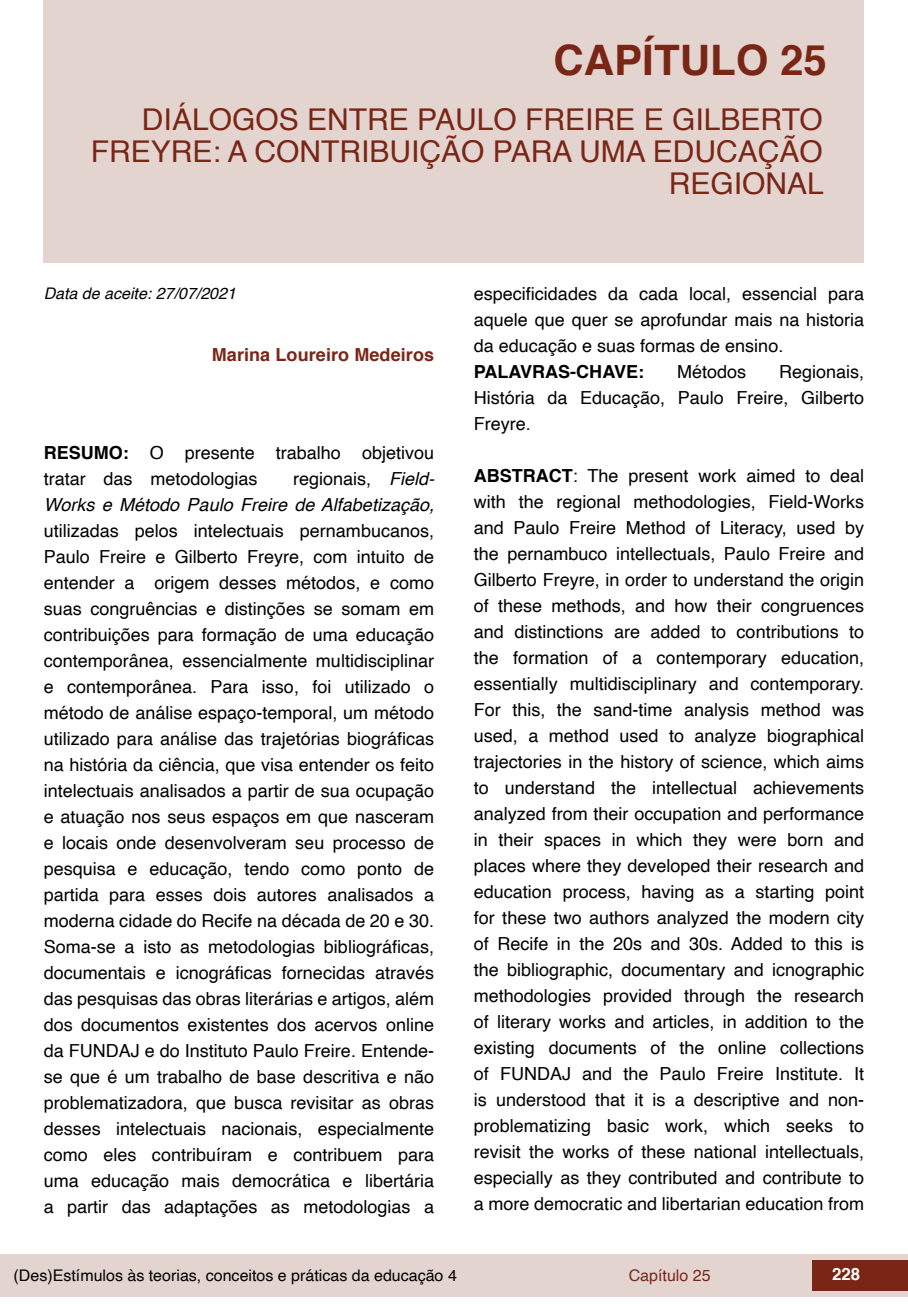
<style>
.page{position:relative;width:908px;height:1304px;background:#fff}
.page>*{position:absolute;margin:0;border:0;box-sizing:border-box;transform-origin:0 0}
.t1{font:700 42px "Helvetica";color:#7a2616}
.t2{font:30px/32px "Helvetica";color:#7a2616;text-align:right}
.t3{font:18px/26px "Helvetica";color:#000;text-align:justify}
.t4{font:italic 18px/26px "Helvetica";color:#000;text-align:right}
.t5{font:700 18px "Helvetica";letter-spacing:.005em;color:#7a2616}
.t6{font:700 18px "Helvetica";color:#000}
.t7{font:700 16.8px "Helvetica";color:#fff}
.t8{font:16px "Helvetica";color:#000}
.t9{font:italic 16px "Helvetica";color:#000}
.t10{font:16px "Helvetica";color:#7a2616}
.s1{font-weight:700}
.s2{font-style:normal}
</style>
<div class="page">
<div style="left:0;top:1254px;width:906px;height:43px;background:#e4d4d0"></div>
<div style="left:812px;top:1261px;width:95px;height:30px;background:#7a2616"></div>
<div style="left:44px;top:0;width:819px;height:263px;background:#e4d4d0"></div>
<h1 class="t1" style="left:553px;top:26px;width:275px">CAPÍTULO 25</h1>
<h2 class="t2" style="left:91px;top:104px;width:734px">DIÁLOGOS ENTRE PAULO FREIRE E GILBERTO<br>FREYRE: A CONTRIBUIÇÃO PARA UMA EDUCAÇÃO<br>REGIONAL</h2>
<p class="t9" style="left:44px;top:280px;width:194px">Data de aceite: 27/07/2021</p>
<p class="t5" style="left:212px;top:341px;width:224px">Marina Loureiro Medeiros</p>
<p class="t3" style="left:44px;top:440px;width:392px"><span class="s1">RESUMO:</span> O presente trabalho objetivou tratar das metodologias</p>
<p class="t4" style="left:44px;top:466px;width:392px"><span class="s2">regionais,</span> Field-<br>Works e Método Paulo Freire de Alfabetização,</p>
<p class="t3" style="left:44px;top:518px;width:392px">utilizadas pelos intelectuais pernambucanos, Paulo Freire e Gilberto Freyre, com intuito de entender a origem desses métodos, e como suas congruências e distinções se somam em contribuições para formação de uma educação contemporânea, essencialmente multidisciplinar e contemporânea. Para isso, foi utilizado o método de análise espaço-temporal, um método utilizado para análise das trajetórias biográficas na história da ciência, que visa entender os feito intelectuais analisados a partir de sua ocupação e atuação nos seus espaços em que nasceram e locais onde desenvolveram seu processo de pesquisa e educação, tendo como ponto de partida para esses dois autores analisados a moderna cidade do Recife na década de 20 e 30.<br>Soma-se a isto as metodologias bibliográficas, documentais e icnográficas fornecidas através das pesquisas das obras literárias e artigos, além dos documentos existentes dos acervos online da FUNDAJ e do Instituto Paulo Freire. Entende&shy;se que é um trabalho de base descritiva e não problematizadora, que busca revisitar as obras desses intelectuais nacionais, especialmente como eles contribuíram e contribuem para uma educação mais democrática e libertária a partir das adaptações as metodologias a</p>
<p class="t3" style="left:473px;top:281px;width:392px">especificidades da cada local, essencial para aquele que quer se aprofundar mais na historia da educação e suas formas de ensino.</p>
<p class="t6" style="left:473px;top:357px;width:172px">PALAVRAS-CHAVE:</p>
<p class="t3" style="left:676px;top:359px;width:71px">Métodos</p>
<p class="t3" style="left:473px;top:359px;width:392px;text-indent:305px">Regionais, História da Educação, Paulo Freire, Gilberto Freyre.</p>
<p class="t3" style="left:473px;top:463px;width:392px"><span class="s1">ABSTRACT</span>: The present work aimed to deal with the regional methodologies, Field-Works and Paulo Freire Method of Literacy, used by the pernambuco intellectuals, Paulo Freire and Gilberto Freyre, in order to understand the origin of these methods, and how their congruences and distinctions are added to contributions to the formation of a contemporary education, essentially multidisciplinary and contemporary.<br>For this, the sand-time analysis method was used, a method used to analyze biographical trajectories in the history of science, which aims to understand the intellectual achievements analyzed from their occupation and performance in their spaces in which they were born and places where they developed their research and education process, having as a starting point for these two authors analyzed the modern city of Recife in the 20s and 30s. Added to this is the bibliographic, documentary and icnographic methodologies provided through the research of literary works and articles, in addition to the existing documents of the online collections of FUNDAJ and the Paulo Freire Institute. It is understood that it is a descriptive and non&shy;problematizing basic work, which seeks to revisit the works of these national intellectuals, especially as they contributed and contribute to a more democratic and libertarian education from</p>
<p class="t8" style="left:14px;top:1263px;width:444px">(Des)Estímulos às teorias, conceitos e práticas da educação 4</p>
<p class="t10" style="left:628px;top:1263px;width:83px">Capítulo 25</p>
<p class="t7" style="left:831px;top:1261px;width:30px">228</p>
</div>
